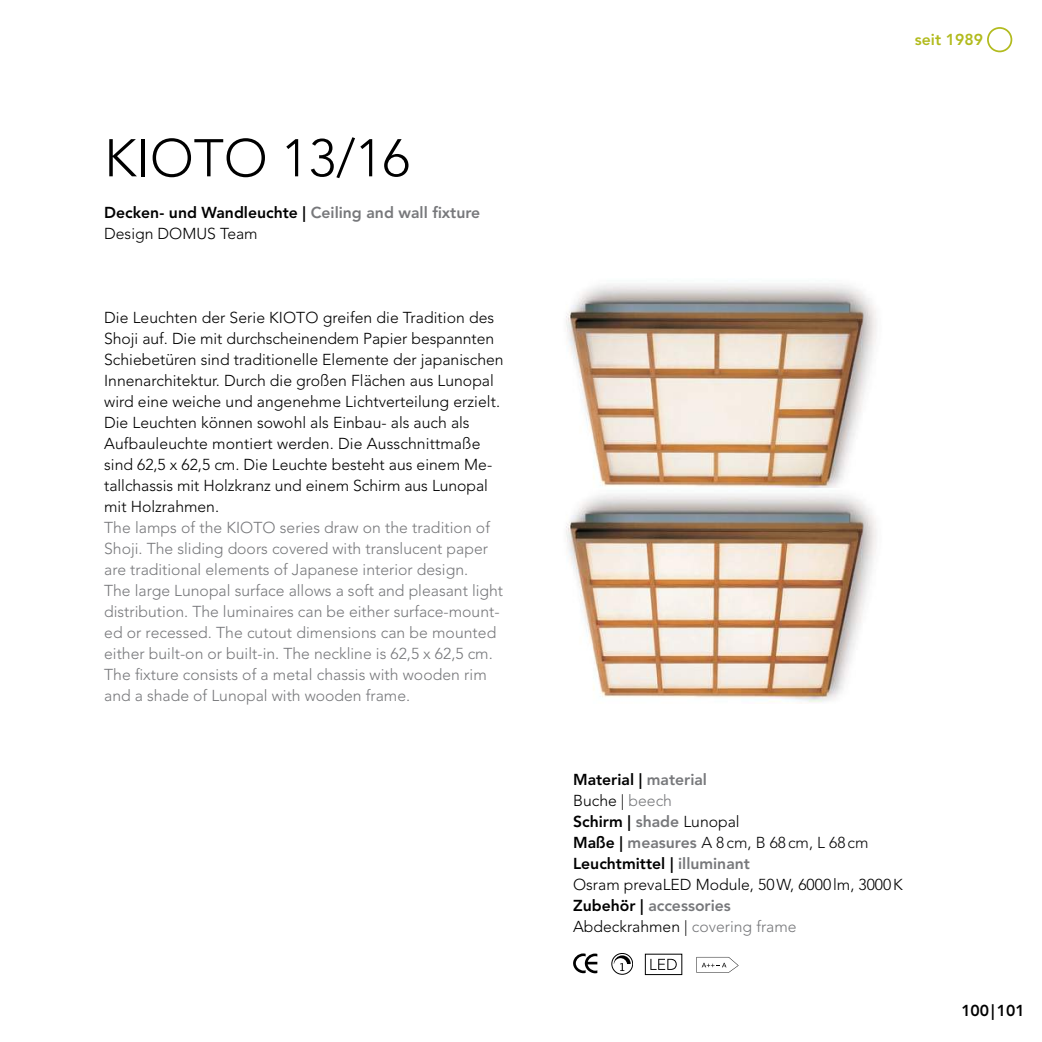
<style>
.page{position:relative;width:1042px;height:1042px;background:#fff}
.page>*{position:absolute;margin:0;border:0;box-sizing:border-box;transform-origin:0 0}
.t1{font:300 52.5px "Avenir LT Pro";color:#000}
.t2{font:300 15.75px/21px "Avenir LT Pro";color:#000}
.t3{font:300 15.75px/21px "Avenir LT Pro";color:#77787b}
.t4{font:800 15.75px/21px "Avenir LT Pro";color:#000}
.t5{font:800 15.75px "Avenir LT Pro";color:#b2bb1e}
.s1{color:#77787b}
.s2{font-weight:300}
.s3{font-weight:800}
.s4{font-weight:800;color:#77787b}
.s5{color:#0a0a0b}
</style>
<div class="page">
<svg style="left:650px;top:959px;width:27px;height:11px"></svg>
<div style="left:645px;top:954px;width:37px;height:21px;border:1px solid #000"></div>
<svg style="left:696px;top:957px;width:42px;height:15px"></svg>
<img style="left:566px;top:284px;width:311px;height:204px">
<svg style="left:573px;top:953px;width:24px;height:20px"></svg>
<img style="left:566px;top:494px;width:311px;height:209px">
<div style="left:611px;top:953px;width:22px;height:21px;border:1px solid #000;border-radius:50%"></div>
<svg style="left:614px;top:955px;width:17px;height:16px"></svg>
<div style="left:987px;top:27px;width:25px;height:25px;border:2px solid #b2bb1e;border-radius:50%"></div>
<h1 class="t1" style="left:104px;top:127px;width:307px">KIOTO 13/16</h1>
<p class="t4" style="left:104px;top:202px;width:378px">Decken- und Wandleuchte | <span class="s1">Ceiling and wall fixture<br></span><span class="s2">Design DOMUS Team</span></p>
<p class="t2" style="left:104px;top:307px;width:401px">Die Leuchten der Serie KIOTO greifen die Tradition des Shoji auf. Die mit durchscheinendem Papier bespannten Schiebetüren sind traditionelle Elemente der japanischen Innenarchitektur. Durch die großen Flächen aus Lunopal wird eine weiche und angenehme Lichtverteilung erzielt.<br>Die Leuchten können sowohl als Einbau- als auch als Aufbauleuchte montiert werden. Die Ausschnittmaße sind 62,5 x 62,5 cm. Die Leuchte besteht aus einem Me&shy;tallchassis mit Holzkranz und einem Schirm aus Lunopal mit Holzrahmen.</p>
<p class="t3" style="left:104px;top:517px;width:400px">The lamps of the KIOTO series draw on the tradition of Shoji. The sliding doors covered with translucent paper are traditional elements of Japanese interior design.<br>The large Lunopal surface allows a soft and pleasant light distribution. The luminaires can be either surface-mount&shy;ed or recessed. The cutout dimensions can be mounted either built-on or built-in. The neckline is 62,5 x 62,5 cm.<br>The fixture consists of a metal chassis with wooden rim and a shade of Lunopal with wooden frame.</p>
<p class="t5" style="left:915px;top:30px;width:70px">seit 1989</p>
<p class="t2" style="left:573px;top:769px;width:331px"><span class="s3">Material |</span> <span class="s4">material<br></span>Buche | <span class="s1">beech<br></span><span class="s3">Schirm |</span> <span class="s4">shade</span> Lunopal<br><span class="s3">Maße |</span> <span class="s4">measures</span> <span class="s5">A 8cm, B 68cm, L 68cm<br></span><span class="s3">Leuchtmittel |</span> <span class="s4">illuminant<br></span>Osram prevaLED Module, 50W, 6000lm, 3000K<br><span class="s3">Zubehör |</span> <span class="s4">accessories<br></span>Abdeckrahmen | <span class="s1">covering frame</span></p>
<p class="t4" style="left:961px;top:1000px;width:65px">100|101</p>
</div>
